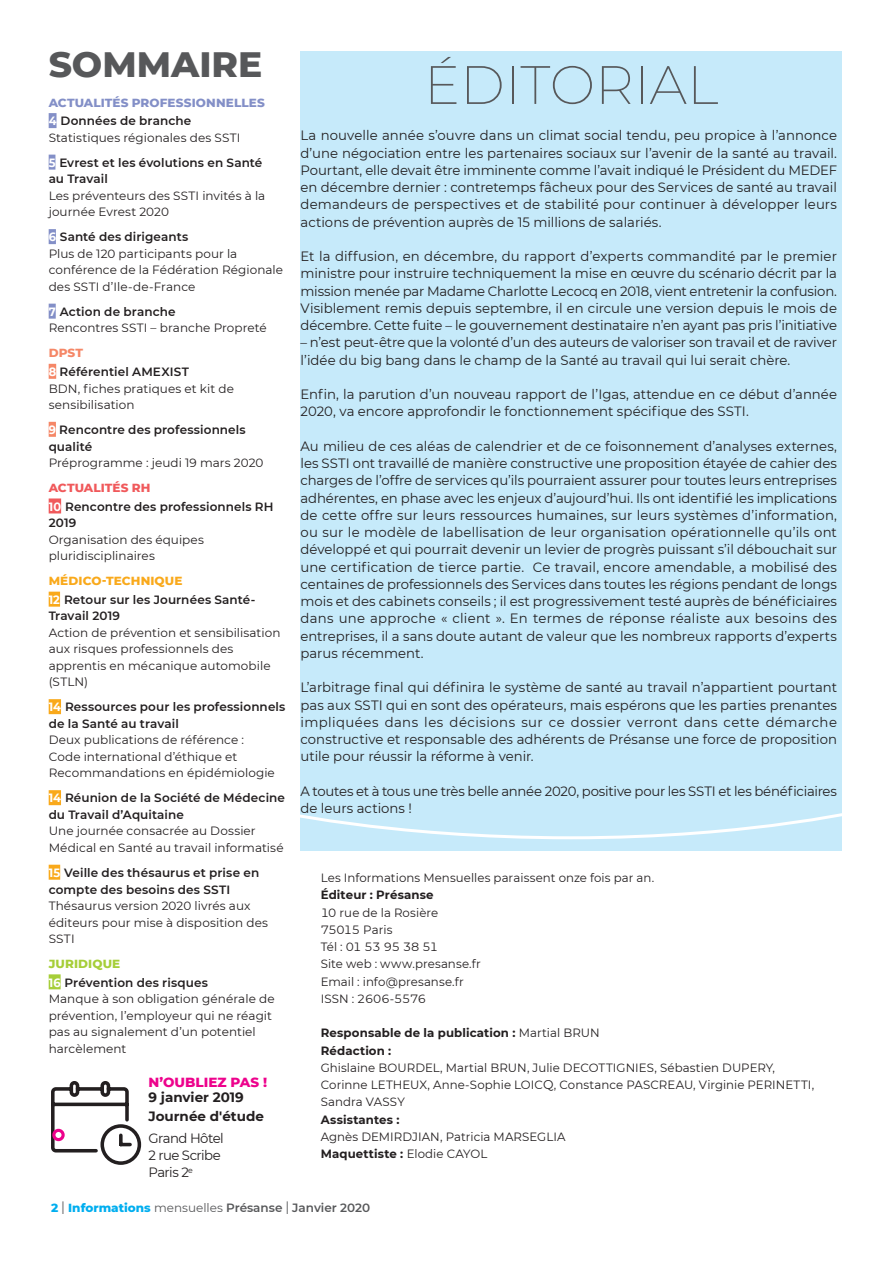
<style>
.page{position:relative;width:893px;height:1263px;background:#fff}
.page>*{position:absolute;margin:0;border:0;box-sizing:border-box;transform-origin:0 0}
.t1{font:200 54px "Montserrat";color:#57585a}
.Title_SOMMAIRE{font:800 36px "Montserrat";color:#57585a}
.Article_Paragraphes{font:13.5px/17.2px "Montserrat";letter-spacing:-.005em;color:#231f20;text-align:justify}
.Titre_n_oubliez_pas{font:13.5px/17.2px "Montserrat";letter-spacing:-.04em;color:#231f20}
.Titre_n_oubliez_pas-2{font:700 13.5px "Montserrat";color:#231f20}
.t2{font:800 13.5px "Montserrat";color:#ed028c}
.Article_Paragraphes-2{font:12px/16.5px "Montserrat";letter-spacing:.005em;color:#231f20}
.t3{font:600 12px/16.5px "Montserrat";letter-spacing:.01em;color:#231f20}
.Article_Paragraphes-3{font:700 12px "Montserrat";letter-spacing:.01em;color:#231f20}
.t4{font:600 12px "Montserrat";color:#57585a}
.t5{font:800 12px "Montserrat";letter-spacing:.01em;color:#838fc7}
.t6{font:800 12px "Montserrat";letter-spacing:.01em;color:#f9a91b}
.t7{font:800 12px "Montserrat";letter-spacing:.005em;color:#f0595b}
.t8{font:800 12px "Montserrat";letter-spacing:.01em;color:#a6ce39}
.t9{font:800 12px "Montserrat";color:#f58767}
.s1{font-weight:700;color:#fff}
.s2{font-weight:700}
.s3{font-weight:400}
.s4{font-size:12.75px}
.s5{font-weight:800;color:#00aeef}
.s6{font-weight:400;font-size:16.8px}
</style>
<div class="page">
<div style="left:300px;top:51px;width:542px;height:799px;background:#c6eafa"></div>
<svg style="left:300px;top:813px;width:542px;height:27px"></svg>
<svg style="left:51px;top:1081px;width:91px;height:84px"></svg>
<div style="left:52px;top:1129px;width:13px;height:12px;border:3px solid #ed028c;border-radius:50%"></div>
<div style="left:49px;top:113px;width:8px;height:15px;background:#838fc7"></div>
<div style="left:49px;top:155px;width:6px;height:15px;background:#838fc7"></div>
<div style="left:49px;top:229px;width:7px;height:15px;background:#838fc7"></div>
<div style="left:49px;top:304px;width:7px;height:15px;background:#838fc7"></div>
<div style="left:49px;top:364px;width:7px;height:15px;background:#f58767"></div>
<div style="left:49px;top:422px;width:7px;height:15px;background:#f58767"></div>
<div style="left:49px;top:498px;width:12px;height:15px;background:#f0595b"></div>
<div style="left:49px;top:592px;width:11px;height:15px;background:#f9a91b"></div>
<div style="left:49px;top:699px;width:12px;height:15px;background:#f9a91b"></div>
<div style="left:49px;top:790px;width:12px;height:15px;background:#f9a91b"></div>
<div style="left:49px;top:865px;width:11px;height:15px;background:#f9a91b"></div>
<div style="left:49px;top:974px;width:12px;height:15px;background:#a6ce39"></div>
<p class="Title_SOMMAIRE" style="left:49px;top:38px;width:215px">SOMMAIRE</p>
<p class="t5" style="left:49px;top:94px;width:218px">ACTUALITÉS PROFESSIONNELLES</p>
<p class="t3" style="left:49px;top:112px;width:144px"><span class="s1">4</span> Données de branche</p>
<p class="Article_Paragraphes-2" style="left:49px;top:129px;width:193px">Statistiques régionales des SSTI</p>
<p class="t3" style="left:49px;top:154px;width:215px"><span class="s1">5</span> Evrest et les évolutions en Santé au Travail</p>
<p class="Article_Paragraphes-2" style="left:49px;top:187px;width:218px">Les préventeurs des SSTI invités à la journée Evrest 2020</p>
<p class="t3" style="left:49px;top:228px;width:141px"><span class="s1">6</span> Santé des dirigeants</p>
<p class="Article_Paragraphes-2" style="left:49px;top:245px;width:236px">Plus de 120 participants pour la conférence de la Fédération Régionale des SSTI d’Ile-de-France</p>
<p class="t3" style="left:49px;top:303px;width:128px"><span class="s1">7</span> Action de branche</p>
<p class="Article_Paragraphes-2" style="left:49px;top:319px;width:220px">Rencontres SSTI – branche Propreté</p>
<p class="t9" style="left:49px;top:344px;width:36px">DPST</p>
<p class="t3" style="left:49px;top:363px;width:142px"><span class="s1">8</span> Référentiel AMEXIST</p>
<p class="Article_Paragraphes-2" style="left:49px;top:380px;width:187px">BDN, fiches pratiques et kit de sensibilisation</p>
<p class="t3" style="left:49px;top:421px;width:199px"><span class="s1">9</span> Rencontre des professionnels qualité</p>
<p class="Article_Paragraphes-2" style="left:49px;top:454px;width:216px">Préprogramme : jeudi 19 mars 2020</p>
<p class="t7" style="left:49px;top:479px;width:103px">ACTUALITÉS RH</p>
<p class="t3" style="left:49px;top:498px;width:226px"><span class="s1">10</span> Rencontre des professionnels RH<br>2019</p>
<p class="Article_Paragraphes-2" style="left:49px;top:531px;width:157px">Organisation des équipes pluridisciplinaires</p>
<p class="t6" style="left:49px;top:572px;width:135px">MÉDICO-TECHNIQUE</p>
<p class="t3" style="left:49px;top:591px;width:208px"><span class="s1">12</span> Retour sur les Journées Santé-<br>Travail 2019</p>
<p class="Article_Paragraphes-2" style="left:49px;top:624px;width:233px">Action de prévention et sensibilisation aux risques professionnels des apprentis en mécanique automobile (STLN)</p>
<p class="t3" style="left:49px;top:698px;width:238px"><span class="s1">14</span> Ressources pour les professionnels de la Santé au travail</p>
<p class="Article_Paragraphes-2" style="left:49px;top:731px;width:228px">Deux publications de référence :<br>Code international d’éthique et<br>Recommandations en épidémiologie</p>
<p class="t3" style="left:49px;top:789px;width:238px"><span class="s1">14</span> Réunion de la Société de Médecine du Travail d’Aquitaine</p>
<p class="Article_Paragraphes-2" style="left:49px;top:822px;width:236px">Une journée consacrée au Dossier<br>Médical en Santé au travail informatisé</p>
<p class="t3" style="left:49px;top:864px;width:212px"><span class="s1">15</span> Veille des thésaurus et prise en compte des besoins des SSTI</p>
<p class="Article_Paragraphes-2" style="left:49px;top:897px;width:221px">Thésaurus version 2020 livrés aux éditeurs pour mise à disposition des<br>SSTI</p>
<p class="t8" style="left:49px;top:955px;width:73px">JURIDIQUE</p>
<p class="t3" style="left:49px;top:973px;width:161px"><span class="s1">16</span> Prévention des risques</p>
<p class="Article_Paragraphes-2" style="left:49px;top:990px;width:227px">Manque à son obligation générale de prévention, l’employeur qui ne réagit pas au signalement d’un potentiel harcèlement</p>
<p class="t2" style="left:148px;top:1072px;width:120px">N’OUBLIEZ PAS !</p>
<p class="Titre_n_oubliez_pas-2" style="left:148px;top:1087px;width:97px">9 janvier 2019</p>
<p class="Titre_n_oubliez_pas-2" style="left:148px;top:1107px;width:117px">Journée d'étude</p>
<p class="Titre_n_oubliez_pas" style="left:148px;top:1129px;width:77px">Grand Hôtel<br>2 rue Scribe<br>Paris 2<sup>e</sup></p>
<p class="t1" style="left:424px;top:48px;width:296px">ÉDITORIAL</p>
<p class="Article_Paragraphes" style="left:300px;top:126px;width:538px">La nouvelle année s’ouvre dans un climat social tendu, peu propice à l’annonce d’une négociation entre les partenaires sociaux sur l’avenir de la santé au travail.<br>Pourtant, elle devait être imminente comme l’avait indiqué le Président du MEDEF en décembre dernier : contretemps fâcheux pour des Services de santé au travail demandeurs de perspectives et de stabilité pour continuer à développer leurs actions de prévention auprès de 15 millions de salariés.</p>
<p class="Article_Paragraphes" style="left:300px;top:247px;width:538px">Et la diffusion, en décembre, du rapport d’experts commandité par le premier ministre pour instruire techniquement la mise en œuvre du scénario décrit par la mission menée par Madame Charlotte Lecocq en 2018, vient entretenir la confusion.<br>Visiblement remis depuis septembre, il en circule une version depuis le mois de décembre. Cette fuite – le gouvernement destinataire n’en ayant pas pris l’initiative</p>
<p class="Article_Paragraphes" style="left:300px;top:333px;width:538px">– n’est peut-être que la volonté d’un des auteurs de valoriser son travail et de raviver l’idée du big bang dans le champ de la Santé au travail qui lui serait chère.</p>
<p class="Article_Paragraphes" style="left:300px;top:385px;width:538px">Enfin, la parution d’un nouveau rapport de l’Igas, attendue en ce début d’année<br>2020, va encore approfondir le fonctionnement spécifique des SSTI.</p>
<p class="Article_Paragraphes" style="left:300px;top:437px;width:538px">Au milieu de ces aléas de calendrier et de ce foisonnement d’analyses externes, les SSTI ont travaillé de manière constructive une proposition étayée de cahier des charges de l’offre de services qu’ils pourraient assurer pour toutes leurs entreprises adhérentes, en phase avec les enjeux d’aujourd’hui. Ils ont identifié les implications de cette offre sur leurs ressources humaines, sur leurs systèmes d’information, ou sur le modèle de labellisation de leur organisation opérationnelle qu’ils ont développé et qui pourrait devenir un levier de progrès puissant s’il débouchait sur une certification de tierce partie. Ce travail, encore amendable, a mobilisé des centaines de professionnels des Services dans toutes les régions pendant de longs mois et des cabinets conseils ; il est progressivement testé auprès de bénéficiaires dans une approche « client ». En termes de réponse réaliste aux besoins des entreprises, il a sans doute autant de valeur que les nombreux rapports d’experts parus récemment.</p>
<p class="Article_Paragraphes" style="left:300px;top:678px;width:538px">L’arbitrage final qui définira le système de santé au travail n’appartient pourtant pas aux SSTI qui en sont des opérateurs, mais espérons que les parties prenantes impliquées dans les décisions sur ce dossier verront dans cette démarche constructive et responsable des adhérents de Présanse une force de proposition utile pour réussir la réforme à venir.</p>
<p class="Article_Paragraphes" style="left:300px;top:782px;width:538px">A toutes et à tous une très belle année 2020, positive pour les SSTI et les bénéficiaires de leurs actions !</p>
<p class="Article_Paragraphes-2" style="left:321px;top:869px;width:335px">Les Informations Mensuelles paraissent onze fois par an.</p>
<p class="Article_Paragraphes-2" style="left:321px;top:886px;width:119px;line-height:17.2px"><span class="s2">Éditeur : Présanse<br></span>10 rue de la Rosière<br>75015 Paris<br>Tél : 01 53 95 38 51</p>
<p class="Article_Paragraphes-2" style="left:321px;top:955px;width:161px;line-height:17.2px">Site web : www.presanse.fr<br>Email : info@presanse.fr<br>ISSN : 2606-5576</p>
<p class="Article_Paragraphes-3" style="left:321px;top:1024px;width:281px">Responsable de la publication : <span class="s3">Martial BRUN</span></p>
<p class="Article_Paragraphes-2" style="left:321px;top:1041px;width:495px;line-height:17.2px"><span class="s2">Rédaction :<br></span>Ghislaine BOURDEL, Martial BRUN, Julie DECOTTIGNIES, Sébastien DUPERY, Corinne LETHEUX, Anne-Sophie LOIC<span class="s4">Q</span>, Constance PASCREAU, Virginie PERINETTI, Sandra VASSY</p>
<p class="Article_Paragraphes-2" style="left:321px;top:1110px;width:246px;line-height:17.2px"><span class="s2">Assistantes :<br></span>Agnès DEMIRDJIAN, Patricia MARSEGLIA</p>
<p class="Article_Paragraphes-3" style="left:321px;top:1145px;width:168px">Maquettiste : <span class="s3">Elodie CAYOL</span></p>
<p class="t4" style="left:51px;top:1199px;width:321px"><span class="s5">2</span> <span class="s6">l</span> <span class="s5">Informations</span> <span class="s3">mensuelles</span> Présanse <span class="s6">l</span> Janvier 2020</p>
</div>
